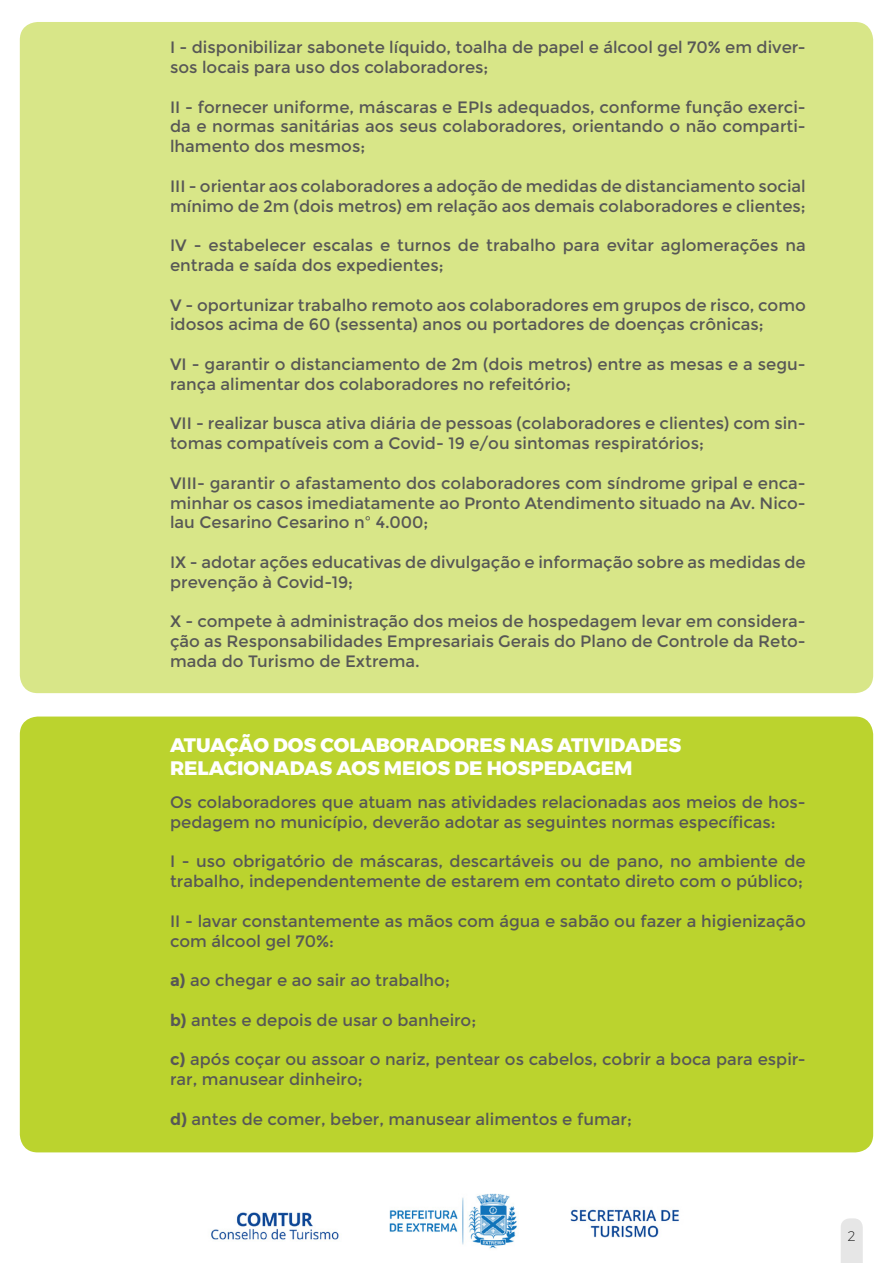
<style>
.page{position:relative;width:893px;height:1263px;background:#fff}
.page>*{position:absolute;margin:0;border:0;box-sizing:border-box;transform-origin:0 0}
.t1{font:800 19.5px/23.4px "Montserrat";color:#fff}
.t2{font:16.5px/19.8px "Montserrat";color:#575756}
.t3{font:200 13.5px "Montserrat";color:#000}
.s1{font-weight:700}
</style>
<div class="page">
<img style="left:211px;top:1193px;width:468px;height:56px">
<svg style="left:841px;top:1218px;width:22px;height:45px"></svg>
<div style="left:20px;top:716px;width:853px;height:436px;background:#bbd32e;border-radius:18px"></div>
<div style="left:20px;top:22px;width:853px;height:671px;background:#d8e688;border-radius:18px"></div>
<p class="t2" style="left:170px;top:38px;width:637px">I - disponibilizar sabonete líquido, toalha de papel e álcool gel 70% em diver&shy;sos locais para uso dos colaboradores;</p>
<p class="t2" style="left:170px;top:97px;width:637px;text-align:justify">II - fornecer uniforme, máscaras e EPIs adequados, conforme função exerci&shy;da e normas sanitárias aos seus colaboradores, orientando o não comparti&shy;lhamento dos mesmos;</p>
<p class="t2" style="left:170px;top:176px;width:637px">III - orientar aos colaboradores a adoção de medidas de distanciamento social mínimo de 2m (dois metros) em relação aos demais colaboradores e clientes;</p>
<p class="t2" style="left:170px;top:236px;width:637px">IV - estabelecer escalas e turnos de trabalho para evitar aglomerações na entrada e saída dos expedientes;</p>
<p class="t2" style="left:170px;top:295px;width:637px">V - oportunizar trabalho remoto aos colaboradores em grupos de risco, como idosos acima de 60 (sessenta) anos ou portadores de doenças crônicas;</p>
<p class="t2" style="left:170px;top:354px;width:637px">VI - garantir o distanciamento de 2m (dois metros) entre as mesas e a segu&shy;rança alimentar dos colaboradores no refeitório;</p>
<p class="t2" style="left:170px;top:414px;width:637px">VII - realizar busca ativa diária de pessoas (colaboradores e clientes) com sin&shy;tomas compatíveis com a Covid- 19 e/ou sintomas respiratórios;</p>
<p class="t2" style="left:170px;top:473px;width:637px;text-align:justify">VIII- garantir o afastamento dos colaboradores com síndrome gripal e enca&shy;minhar os casos imediatamente ao Pronto Atendimento situado na Av. Nico&shy;lau Cesarino Cesarino nº 4.000;</p>
<p class="t2" style="left:170px;top:552px;width:637px">IX - adotar ações educativas de divulgação e informação sobre as medidas de prevenção à Covid-19;</p>
<p class="t2" style="left:170px;top:612px;width:637px;text-align:justify">X - compete à administração dos meios de hospedagem levar em considera&shy;ção as Responsabilidades Empresariais Gerais do Plano de Controle da Reto&shy;mada do Turismo de Extrema.</p>
<p class="t1" style="left:170px;top:733px;width:513px">ATUAÇÃO DOS COLABORADORES NAS ATIVIDADES<br>RELACIONADAS AOS MEIOS DE HOSPEDAGEM</p>
<p class="t2" style="left:170px;top:792px;width:637px">Os colaboradores que atuam nas atividades relacionadas aos meios de hos&shy;pedagem no município, deverão adotar as seguintes normas específicas:</p>
<p class="t2" style="left:170px;top:852px;width:637px">I - uso obrigatório de máscaras, descartáveis ou de pano, no ambiente de trabalho, independentemente de estarem em contato direto com o público;</p>
<p class="t2" style="left:170px;top:911px;width:637px">II - lavar constantemente as mãos com água e sabão ou fazer a higienização com álcool gel 70%:</p>
<p class="t2" style="left:170px;top:971px;width:281px"><span class="s1">a)</span> ao chegar e ao sair ao trabalho;</p>
<p class="t2" style="left:170px;top:1010px;width:308px"><span class="s1">b)</span> antes e depois de usar o banheiro;</p>
<p class="t2" style="left:170px;top:1050px;width:637px"><span class="s1">c)</span> após coçar ou assoar o nariz, pentear os cabelos, cobrir a boca para espir&shy;rar, manusear dinheiro;</p>
<p class="t2" style="left:170px;top:1109px;width:463px"><span class="s1">d)</span> antes de comer, beber, manusear alimentos e fumar;</p>
<p class="t3" style="left:848px;top:1226px;width:9px">2</p>
</div>
